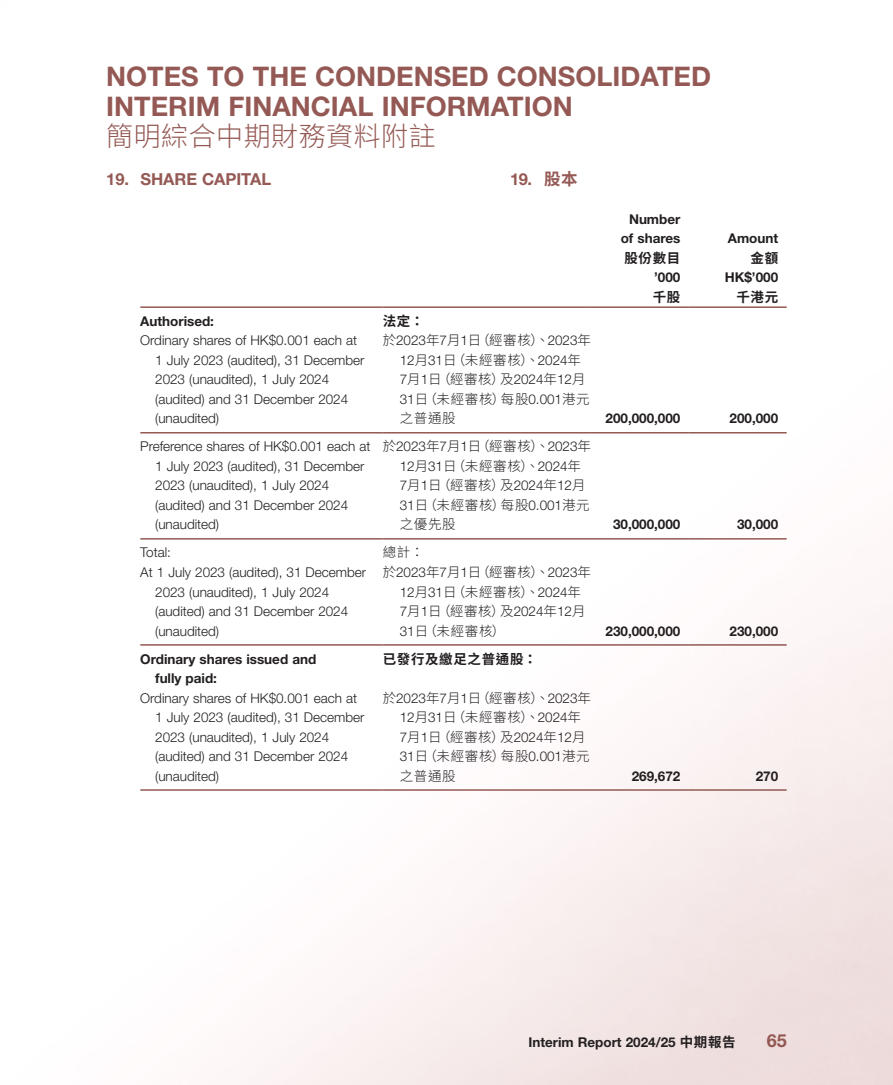
<style>
.page{position:relative;width:893px;height:1085px;background:#fff}
.page>*{position:absolute;margin:0;border:0;box-sizing:border-box;transform-origin:0 0}
.t1{font:700 27px/30px "Helvetica Neue LT Std";color:#945954}
.t2{font:300 27px "Source Han Sans TC";letter-spacing:.02em;color:#945954}
.t3{font:700 18px "Helvetica Neue LT Std";color:#945954}
.Heading_1{font:700 16.5px "Helvetica Neue LT Std";color:#945954}
.C_Heading_1{font:700 16.5px "Helvetica Neue LT Std";color:#945954}
.Body_Text{font:300 13.5px/19.5px "Helvetica Neue LT Std";color:#231f20}
.Body_Text-2{font:300 13.5px/19.5px "Source Han Sans TC";letter-spacing:.05em;color:#231f20}
.Body_Text-3{font:700 13.5px/19.5px "Helvetica Neue LT Std";color:#231f20}
.Body_Text-4{font:700 13.5px "Source Han Sans TC";letter-spacing:.05em;color:#231f20}
.s1{font-family:"Source Han Sans TC"}
.s2{font-family:"Helvetica Neue LT Std"}
</style>
<div class="page">
<hr style="left:140px;top:306px;width:243px;height:2px;background:#945954">
<hr style="left:383px;top:306px;width:208px;height:2px;background:#945954">
<hr style="left:591px;top:306px;width:98px;height:2px;background:#945954">
<hr style="left:689px;top:306px;width:98px;height:2px;background:#945954">
<hr style="left:140px;top:432px;width:243px;height:1px;background:#945954">
<hr style="left:383px;top:432px;width:208px;height:1px;background:#945954">
<hr style="left:591px;top:432px;width:98px;height:1px;background:#945954">
<hr style="left:689px;top:432px;width:98px;height:1px;background:#945954">
<hr style="left:140px;top:538px;width:243px;height:1px;background:#945954">
<hr style="left:383px;top:538px;width:208px;height:1px;background:#945954">
<hr style="left:591px;top:538px;width:98px;height:1px;background:#945954">
<hr style="left:689px;top:538px;width:98px;height:1px;background:#945954">
<hr style="left:140px;top:644px;width:243px;height:1px;background:#945954">
<hr style="left:383px;top:644px;width:208px;height:1px;background:#945954">
<hr style="left:591px;top:644px;width:98px;height:1px;background:#945954">
<hr style="left:689px;top:644px;width:98px;height:1px;background:#945954">
<hr style="left:140px;top:789px;width:243px;height:1px;background:#945954">
<hr style="left:383px;top:789px;width:208px;height:1px;background:#945954">
<hr style="left:591px;top:789px;width:98px;height:1px;background:#945954">
<hr style="left:689px;top:789px;width:98px;height:1px;background:#945954">
<h1 class="t1" style="left:106px;top:61px;width:606px">NOTES TO THE CONDENSED CONSOLIDATED<br>INTERIM FINANCIAL INFORMATION</h1>
<h1 class="t2" style="left:106px;top:121px;width:331px">簡明綜合中期財務資料附註</h1>
<p class="Heading_1" style="left:106px;top:169px;width:166px">19. SHARE CAPITAL</p>
<p class="C_Heading_1" style="left:510px;top:169px;width:69px">19. <span class="s1">股本</span></p>
<p class="Body_Text-3" style="left:140px;top:311px;width:75px">Authorised:</p>
<p class="Body_Text-4" style="left:383px;top:313px;width:43px">法定：</p>
<p class="Body_Text" style="left:155px;top:330px;width:211px;text-indent:-15px">Ordinary shares of HK$0.001 each at<br>1 July 2023 (audited), 31 December<br>2023 (unaudited), 1 July 2024 (audited) and 31 December 2024 (unaudited)</p>
<p class="Body_Text-2" style="left:400px;top:331px;width:193px;text-indent:-17px">於<span class="s2">2023</span>年<span class="s2">7</span>月<span class="s2">1</span>日（經審核）、<span class="s2">2023</span>年<br><span class="s2">12</span>月<span class="s2">31</span>日（未經審核）、<span class="s2">2024</span>年<br><span class="s2">7</span>月<span class="s2">1</span>日（經審核）及<span class="s2">2024</span>年<span class="s2">12</span>月<br><span class="s2">31</span>日（未經審核）每股<span class="s2">0.001</span>港元之普通股</p>
<p class="Body_Text" style="left:155px;top:436px;width:217px;text-indent:-15px">Preference shares of HK$0.001 each at<br>1 July 2023 (audited), 31 December<br>2023 (unaudited), 1 July 2024 (audited) and 31 December 2024 (unaudited)</p>
<p class="Body_Text-2" style="left:400px;top:437px;width:193px;text-indent:-17px">於<span class="s2">2023</span>年<span class="s2">7</span>月<span class="s2">1</span>日（經審核）、<span class="s2">2023</span>年<br><span class="s2">12</span>月<span class="s2">31</span>日（未經審核）、<span class="s2">2024</span>年<br><span class="s2">7</span>月<span class="s2">1</span>日（經審核）及<span class="s2">2024</span>年<span class="s2">12</span>月<br><span class="s2">31</span>日（未經審核）每股<span class="s2">0.001</span>港元之優先股</p>
<p class="Body_Text" style="left:140px;top:542px;width:32px">Total:</p>
<p class="Body_Text-2" style="left:383px;top:543px;width:43px">總計：</p>
<p class="Body_Text" style="left:155px;top:562px;width:212px;text-indent:-15px">At 1 July 2023 (audited), 31 December<br>2023 (unaudited), 1 July 2024 (audited) and 31 December 2024 (unaudited)</p>
<p class="Body_Text-2" style="left:400px;top:562px;width:193px;text-indent:-17px">於<span class="s2">2023</span>年<span class="s2">7</span>月<span class="s2">1</span>日（經審核）、<span class="s2">2023</span>年<br><span class="s2">12</span>月<span class="s2">31</span>日（未經審核）、<span class="s2">2024</span>年<br><span class="s2">7</span>月<span class="s2">1</span>日（經審核）及<span class="s2">2024</span>年<span class="s2">12</span>月<br><span class="s2">31</span>日（未經審核）</p>
<p class="Body_Text-3" style="left:155px;top:648px;width:163px;text-indent:-15px">Ordinary shares issued and fully paid:</p>
<p class="Body_Text-4" style="left:383px;top:651px;width:156px">已發行及繳足之普通股：</p>
<p class="Body_Text" style="left:155px;top:687px;width:211px;text-indent:-15px">Ordinary shares of HK$0.001 each at<br>1 July 2023 (audited), 31 December<br>2023 (unaudited), 1 July 2024 (audited) and 31 December 2024 (unaudited)</p>
<p class="Body_Text-2" style="left:400px;top:688px;width:193px;text-indent:-17px">於<span class="s2">2023</span>年<span class="s2">7</span>月<span class="s2">1</span>日（經審核）、<span class="s2">2023</span>年<br><span class="s2">12</span>月<span class="s2">31</span>日（未經審核）、<span class="s2">2024</span>年<br><span class="s2">7</span>月<span class="s2">1</span>日（經審核）及<span class="s2">2024</span>年<span class="s2">12</span>月<br><span class="s2">31</span>日（未經審核）每股<span class="s2">0.001</span>港元之普通股</p>
<p class="Body_Text-3" style="left:629px;top:209px;width:53px">Number</p>
<p class="Body_Text-3" style="left:621px;top:228px;width:61px">of shares</p>
<p class="Body_Text-3" style="left:728px;top:228px;width:52px">Amount</p>
<p class="Body_Text-4" style="left:624px;top:250px;width:57px">股份數目</p>
<p class="Body_Text-4" style="left:750px;top:250px;width:29px">金額</p>
<p class="Body_Text-3" style="left:654px;top:267px;width:28px">’000</p>
<p class="Body_Text-3" style="left:725px;top:267px;width:55px">HK$’000</p>
<p class="Body_Text-4" style="left:653px;top:289px;width:29px">千股</p>
<p class="Body_Text-4" style="left:736px;top:289px;width:43px">千港元</p>
<p class="Body_Text-3" style="left:606px;top:408px;width:76px">200,000,000</p>
<p class="Body_Text-3" style="left:729px;top:408px;width:50px">200,000</p>
<p class="Body_Text-3" style="left:613px;top:514px;width:69px">30,000,000</p>
<p class="Body_Text-3" style="left:737px;top:514px;width:43px">30,000</p>
<p class="Body_Text-3" style="left:606px;top:620px;width:76px">230,000,000</p>
<p class="Body_Text-3" style="left:729px;top:620px;width:50px">230,000</p>
<p class="Body_Text-3" style="left:632px;top:765px;width:50px">269,672</p>
<p class="Body_Text-3" style="left:756px;top:765px;width:24px">270</p>
<p class="Body_Text-3" style="left:528px;top:1031px;width:209px">Interim Report 2024/25 <span class="s1">中期報告</span></p>
<h2 class="t3" style="left:767px;top:1029px;width:21px">65</h2>
</div>
